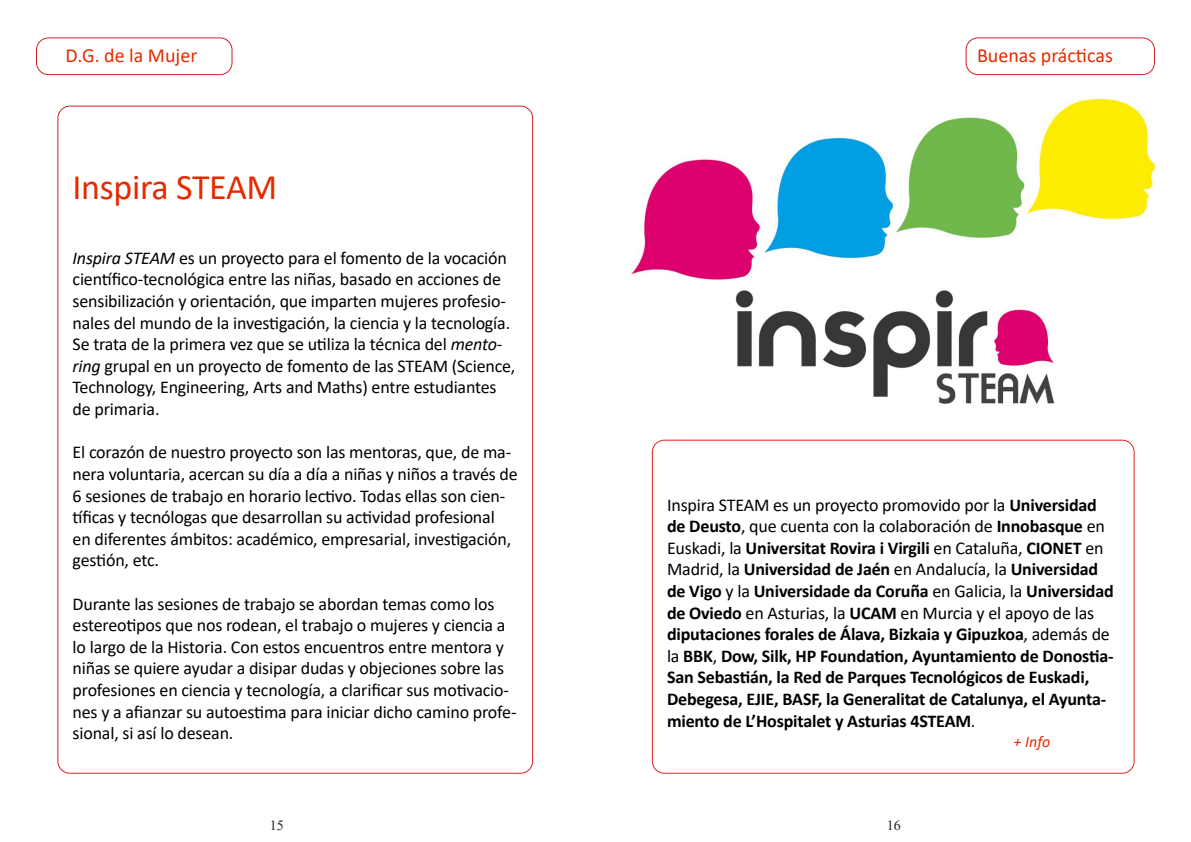
<style>
.page{position:relative;width:1191px;height:842px;background:#fff}
.page>*{position:absolute;margin:0;border:0;box-sizing:border-box;transform-origin:0 0}
.t1{font:36px "Calibri";letter-spacing:-.01em;color:#e42b00}
.t2{font:20px "Calibri";color:#e42b00}
.t3{font:18px/21.6px "Calibri";letter-spacing:-.01em;color:#000}
.t4{font:700 18px/21.6px "Calibri";letter-spacing:-.01em;color:#000}
.t5{font:italic 16px "Calibri";color:#e42b00}
.t6{font:14px "Times New Roman";color:#231f20}
.s1{font-style:italic}
.s2{font-weight:400}
</style>
<div class="page">
<div style="left:36px;top:37px;width:196px;height:38px;border:1px solid #d1232a;border-radius:12px"></div>
<div style="left:965px;top:37px;width:190px;height:38px;border:1px solid #d1232a;border-radius:12px"></div>
<img style="left:631px;top:100px;width:524px;height:303px">
<p class="t2" style="left:66px;top:41px;width:133px">D.G. de la Mujer</p>
<p class="t1" style="left:73px;top:162px;width:206px">Inspira STEAM</p>
<p class="t3" style="left:73px;top:247px;width:444px"><span class="s1">Inspira STEAM</span> es un proyecto para el fomento de la vocación científico-tecnológica entre las niñas, basado en acciones de sensibilización y orientación, que imparten mujeres profesio&shy;nales del mundo de la investigación, la ciencia y la tecnología.<br>Se trata de la primera vez que se utiliza la técnica del <span class="s1">mento&shy;ring</span> grupal en un proyecto de fomento de las STEAM (Science, Technology, Engineering, Arts and Maths) entre estudiantes de primaria.</p>
<p class="t3" style="left:73px;top:441px;width:447px">El corazón de nuestro proyecto son las mentoras, que, de ma&shy;nera voluntaria, acercan su día a día a niñas y niños a través de 6 sesiones de trabajo en horario lectivo. Todas ellas son cien&shy;tíficas y tecnólogas que desarrollan su actividad profesional<br>en diferentes ámbitos: académico, empresarial, investigación, gestión, etc.</p>
<p class="t3" style="left:73px;top:592px;width:445px">Durante las sesiones de trabajo se abordan temas como los estereotipos que nos rodean, el trabajo o mujeres y ciencia a lo largo de la Historia. Con estos encuentros entre mentora y niñas se quiere ayudar a disipar dudas y objeciones sobre las profesiones en ciencia y tecnología, a clarificar sus motivacio&shy;nes y a afianzar su autoestima para iniciar dicho camino profe&shy;sional, si así lo desean.</p>
<p class="t2" style="left:977px;top:41px;width:137px">Buenas prácticas</p>
<p class="t4" style="left:667px;top:493px;width:448px"><span class="s2">Inspira STEAM es un proyecto promovido por la</span> Universidad de Deusto<span class="s2">, que cuenta con la colaboración de</span> Innobasque <span class="s2">en Euskadi, la</span> Universitat Rovira i Virgili <span class="s2">en Cataluña,</span> CIONET <span class="s2">en Madrid, la</span> Universidad de Jaén <span class="s2">en Andalucía, la</span> Universidad de Vigo <span class="s2">y la</span> Universidade da Coruña <span class="s2">en Galicia, la</span> Universidad de Oviedo <span class="s2">en Asturias, la</span> UCAM <span class="s2">en Murcia y el apoyo de las </span>diputaciones forales de Álava, Bizkaia y Gipuzkoa<span class="s2">, además de la</span> BBK<span class="s2">,</span> Dow, Silk, HP Foundation, Ayuntamiento de Donostia-San Sebastián, la Red de Parques Tecnológicos de Euskadi, Debegesa, EJIE, BASF, la Generalitat de Catalunya, el Ayunta&shy;miento de L’Hospitalet y Asturias 4STEAM<span class="s2">.</span></p>
<p class="t5" style="left:1013px;top:731px;width:38px">+ Info</p>
<p class="t6" style="left:270px;top:816px;width:15px">15</p>
<p class="t6" style="left:886px;top:816px;width:15px">16</p>
</div>
